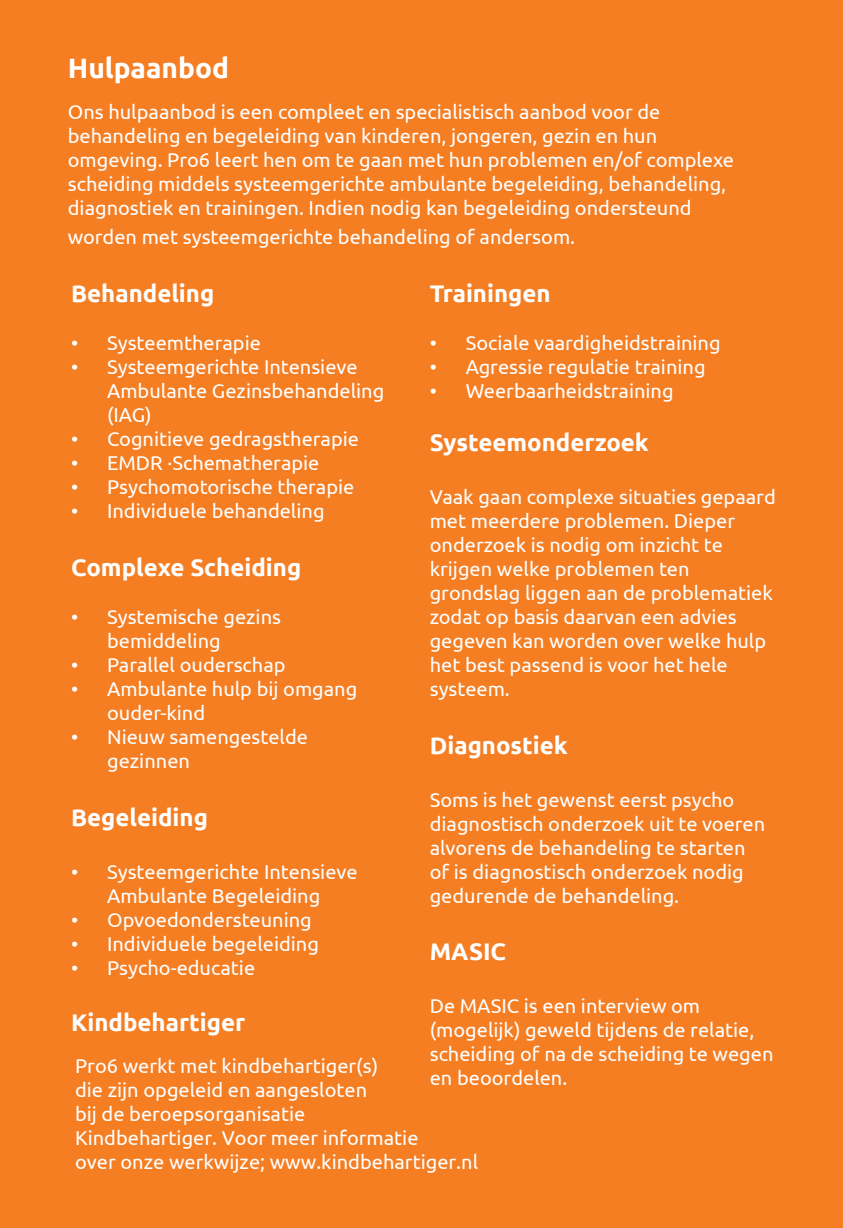
<style>
.page{position:relative;width:843px;height:1228px;background:#fff}
.page>*{position:absolute;margin:0;border:0;box-sizing:border-box;transform-origin:0 0}
.t1{font:700 28px "Ubuntu";color:#fff}
.t2{font:700 24px "Ubuntu";color:#fff}
.t3{font:20px/24px "Ubuntu";color:#fff}
</style>
<div class="page">
<div style="left:0;top:0;width:843px;height:1227px;background:#f57d22"></div>
<h1 class="t1" style="left:68px;top:51px;width:163px">Hulpaanbod</h1>
<p class="t3" style="left:68px;top:99px;width:667px">Ons hulpaanbod is een compleet en specialistisch aanbod voor de behandeling en begeleiding van kinderen, jongeren, gezin en hun omgeving. Pro6 leert hen om te gaan met hun problemen en/of complexe scheiding middels systeemgerichte ambulante begeleiding, behandeling, diagnostiek en trainingen. Indien nodig kan begeleiding ondersteund</p>
<p class="t3" style="left:68px;top:224px;width:509px">worden met systeemgerichte behandeling of andersom.</p>
<p class="t2" style="left:71px;top:279px;width:145px">Behandeling</p>
<p class="t3" style="left:71px;top:330px;width:191px">• Systeemtherapie</p>
<p class="t3" style="left:107px;top:354px;width:279px;text-indent:-36px">• Systeemgerichte Intensieve<br>Ambulante Gezinsbehandeling (IAG)</p>
<p class="t3" style="left:71px;top:426px;width:289px">• Cognitieve gedragstherapie</p>
<p class="t3" style="left:71px;top:450px;width:250px">• EMDR ·Schematherapie</p>
<p class="t3" style="left:71px;top:474px;width:285px">• Psychomotorische therapie</p>
<p class="t3" style="left:71px;top:498px;width:255px">• Individuele behandeling</p>
<p class="t2" style="left:71px;top:553px;width:232px">Complexe Scheiding</p>
<p class="t3" style="left:107px;top:604px;width:175px;text-indent:-36px">• Systemische gezins bemiddeling</p>
<p class="t3" style="left:71px;top:652px;width:216px">• Parallel ouderschap</p>
<p class="t3" style="left:107px;top:676px;width:252px;text-indent:-36px">• Ambulante hulp bij omgang ouder-kind</p>
<p class="t3" style="left:107px;top:724px;width:202px;text-indent:-36px">• Nieuw samengestelde gezinnen</p>
<p class="t2" style="left:71px;top:802px;width:138px">Begeleiding</p>
<p class="t3" style="left:71px;top:858px;width:288px;text-align:center">• Systeemgerichte Intensieve<br>Ambulante Begeleiding</p>
<p class="t3" style="left:71px;top:906px;width:242px">• Opvoedondersteuning</p>
<p class="t3" style="left:71px;top:930px;width:249px">• Individuele begeleiding</p>
<p class="t3" style="left:71px;top:954px;width:185px">• Psycho-educatie</p>
<p class="t2" style="left:430px;top:279px;width:122px">Trainingen</p>
<p class="t3" style="left:430px;top:330px;width:292px">• Sociale vaardigheidstraining</p>
<p class="t3" style="left:430px;top:354px;width:277px">• Agressie regulatie training</p>
<p class="t3" style="left:430px;top:378px;width:245px">• Weerbaarheidstraining</p>
<p class="t2" style="left:430px;top:428px;width:220px">Systeemonderzoek</p>
<p class="t3" style="left:430px;top:484px;width:347px">Vaak gaan complexe situaties gepaard met meerdere problemen. Dieper onderzoek is nodig om inzicht te krijgen welke problemen ten grondslag liggen aan de problematiek zodat op basis daarvan een advies gegeven kan worden over welke hulp het best passend is voor het hele systeem.</p>
<p class="t2" style="left:430px;top:730px;width:140px">Diagnostiek</p>
<p class="t3" style="left:430px;top:786px;width:337px">Soms is het gewenst eerst psycho diagnostisch onderzoek uit te voeren alvorens de behandeling te starten of is diagnostisch onderzoek nodig gedurende de behandeling.</p>
<p class="t2" style="left:430px;top:937px;width:78px">MASIC</p>
<p class="t3" style="left:430px;top:993px;width:345px">De MASIC is een interview om (mogelijk) geweld tijdens de relatie, scheiding of na de scheiding te wegen en beoordelen.</p>
<p class="t2" style="left:71px;top:1007px;width:176px">Kindbehartiger</p>
<p class="t3" style="left:75px;top:1053px;width:404px">Pro6 werkt met kindbehartiger(s)<br>die zijn opgeleid en aangesloten<br>bij de beroepsorganisatie<br>Kindbehartiger. Voor meer informatie<br>over onze werkwijze; www.kindbehartiger.nl</p>
</div>
